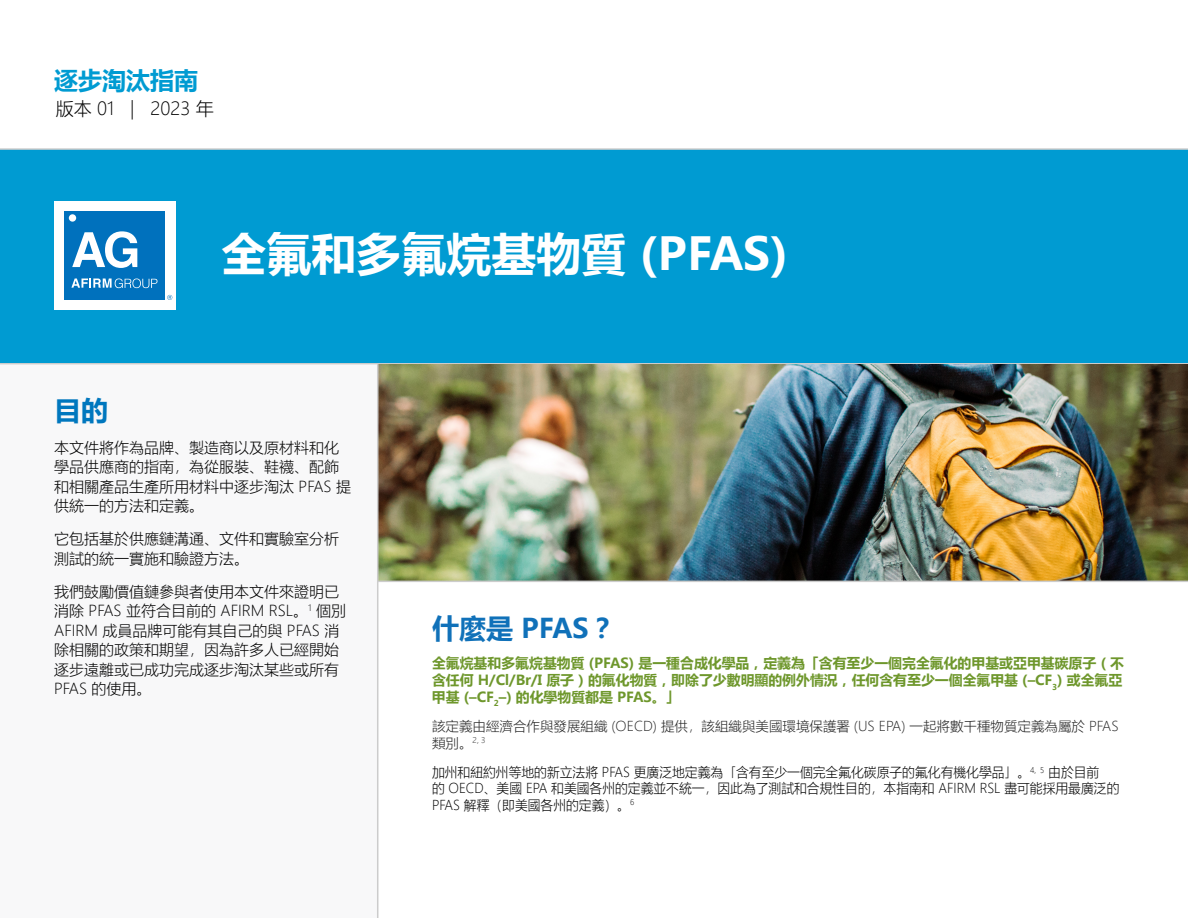
<style>
.page{position:relative;width:1188px;height:918px;background:#fff}
.page>*{position:absolute;margin:0;border:0;box-sizing:border-box;transform-origin:0 0}
.t1{font:700 45px "Microsoft Ya Hei";color:#fff}
.t2{font:700 27px "Microsoft Ya Hei";color:#1071b9}
.t3{font:700 27px "Microsoft Ya Hei";color:#0077be}
.t4{font:700 24px "Microsoft Ya Hei";color:#009bd2}
.t5{font:300 18px "Microsoft Ya Hei";color:#000}
.t6{font:300 15px/19.5px "Microsoft Ya Hei";color:#000}
.t7{font:700 13.8px/16.6px "Microsoft Ya Hei";color:#6e972c}
.t8{font:300 13.5px/16.2px "Microsoft Ya Hei";color:#000;scale:.95 1}
.t9{font:300 13.5px/16.2px "Microsoft Ya Hei";color:#262626}
</style>
<div class="page">
<div style="left:0;top:365px;width:378px;height:553px;background:#f8f8f9"></div>
<div style="left:0;top:148px;width:1188px;height:216px;background:#009bd2"></div>
<div style="left:54px;top:201px;width:121px;height:108px;background:#fff"></div>
<div style="left:65px;top:211px;width:100px;height:89px;background:#0071bd"></div>
<div style="left:69px;top:214px;width:7px;height:8px;background:#fff;border-radius:50%"></div>
<svg style="left:72px;top:231px;width:65px;height:37px"></svg>
<svg style="left:71px;top:279px;width:87px;height:9px"></svg>
<svg style="left:167px;top:295px;width:5px;height:5px"></svg>
<img style="left:378px;top:364px;width:810px;height:216px">
<hr style="left:377px;top:364px;width:1px;height:554px;background:#ccc">
<hr style="left:378px;top:581px;width:810px;height:1px;background:#ccc">
<h3 class="t4" style="left:54px;top:63px;width:145px">逐步淘汰指南</h3>
<p class="t5" style="left:56px;top:97px;width:159px">版本 01 | 2023 年</p>
<h1 class="t1" style="left:222px;top:222px;width:568px">全氟和多氟烷基物質 (PFAS)</h1>
<h2 class="t3" style="left:54px;top:391px;width:55px">目的</h2>
<p class="t6" style="left:54px;top:437px;width:298px">本文件將作為品牌、製造商以及原材料和化學品供應商的指南，為從服裝、鞋襪、配飾和相關產品生產所用材料中逐步淘汰 PFAS 提供統一的方法和定義。</p>
<p class="t6" style="left:54px;top:529px;width:286px">它包括基於供應鏈溝通、文件和實驗室分析測試的統一實施和驗證方法。</p>
<p class="t6" style="left:54px;top:581px;width:294px">我們鼓勵價值鏈參與者使用本文件來證明已消除 PFAS 並符合目前的 AFIRM RSL。<sup>1</sup> 個別<br>AFIRM 成員品牌可能有其自己的與 PFAS 消除相關的政策和期望，因為許多人已經開始逐步遠離或已成功完成逐步淘汰某些或所有<br>PFAS 的使用。</p>
<h2 class="t2" style="left:432px;top:610px;width:185px">什麼是 PFAS？</h2>
<p class="t7" style="left:432px;top:655px;width:694px">全氟烷基和多氟烷基物質 (PFAS) 是一種合成化學品，定義為「含有至少一個完全氟化的甲基或亞甲基碳原子（不含任何 H/Cl/Br/I 原子）的氟化物質，即除了少數明顯的例外情況，任何含有至少一個全氟甲基 (–CF<sub>3</sub>) 或全氟亞甲基 (–CF<sub>2</sub>–) 的化學物質都是 PFAS。」</p>
<p class="t9" style="left:432px;top:718px;width:688px">該定義由經濟合作與發展組織 (OECD) 提供，該組織與美國環境保護署 (US EPA) 一起將數千種物質定義為屬於 PFAS類別。<sup>2,</sup> <sup>3</sup></p>
<p class="t8" style="left:432px;top:764px;width:725px">加州和紐約州等地的新立法將 PFAS 更廣泛地定義為「含有至少一個完全氟化碳原子的氟化有機化學品」。<sup>4,</sup> <sup>5</sup> 由於目前<br>的 OECD、美國 EPA 和美國各州的定義並不統一，因此為了測試和合規性目的，本指南和 AFIRM RSL 盡可能採用最廣泛的<br>PFAS 解釋（即美國各州的定義）。<sup>6</sup></p>
</div>
